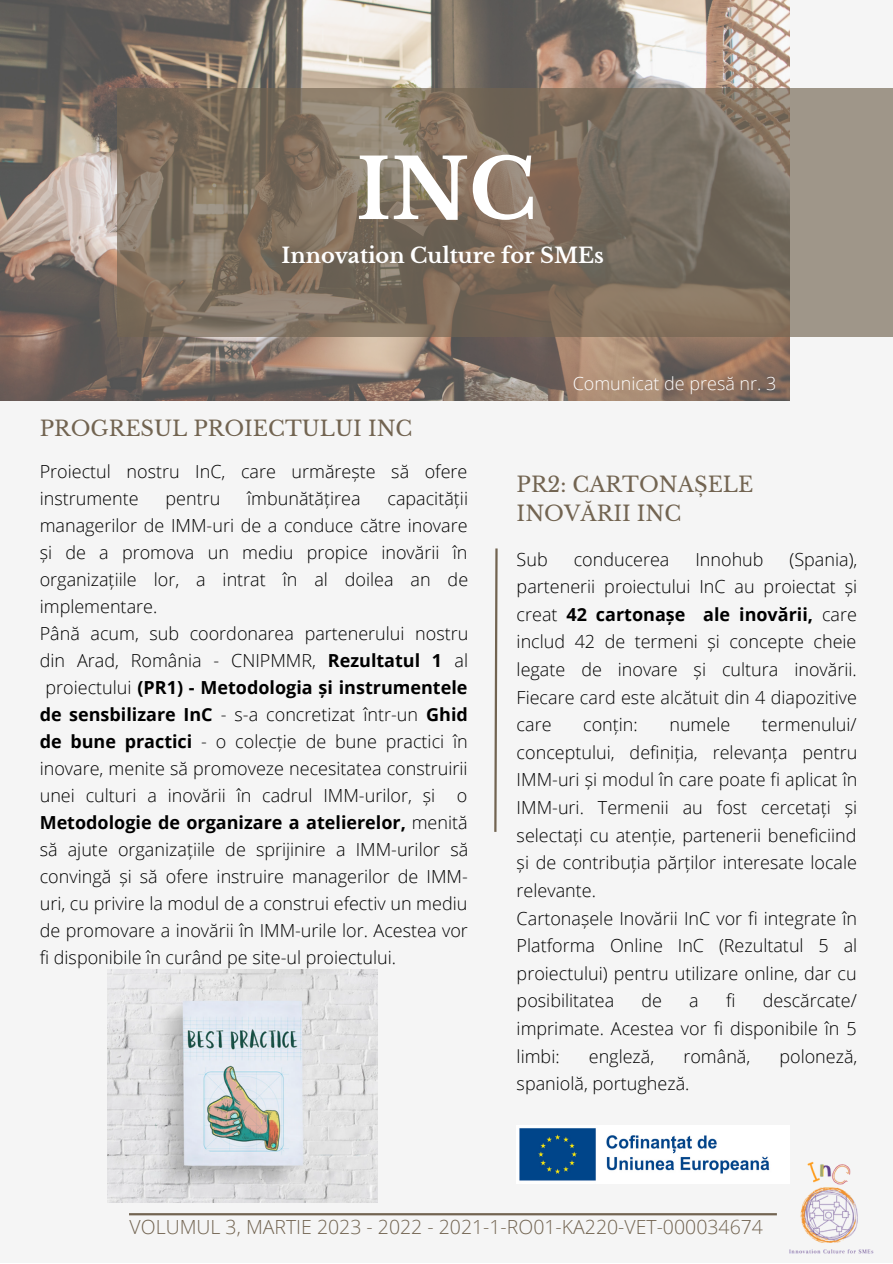
<style>
.page{position:relative;width:893px;height:1264px;background:#fff}
.page>*{position:absolute;margin:0;border:0;box-sizing:border-box;transform-origin:0 0}
.t1{font:700 82.5px "Libre Baskerville";color:#fff}
.t2{font:21px/29.2px "Libre Baskerville";color:#726451}
.t3{font:700 21px "Libre Baskerville";color:#fff}
.t4{font:300 19.5px "Open Sans";color:#726451}
.t5{font:300 18px/27.6px "Open Sans";color:#000}
.t6{font:700 18px "Open Sans";color:#000}
.t7{font:300 18px "Open Sans";color:#fefdfd}
.s1{font-weight:700}
.s2{font-weight:300}
</style>
<div class="page">
<div style="left:0;top:0;width:892px;height:1262px;background:#f5f5f5"></div>
<img style="left:0;top:0;width:789px;height:401px">
<svg style="left:494px;top:548px;width:4px;height:284px"></svg>
<svg style="left:117px;top:89px;width:775px;height:248px;background:#827565"></svg>
<hr style="left:129px;top:1213px;width:647px;height:2px;background:#726451">
<img style="left:767px;top:1161px;width:107px;height:93px">
<img style="left:107px;top:969px;width:270px;height:233px">
<img style="left:519px;top:1128px;width:270px;height:54px">
<h1 class="t1" style="left:356px;top:139px;width:182px">INC</h1>
<p class="t3" style="left:281px;top:242px;width:324px">Innovation Culture for SMEs</p>
<p class="t2" style="left:40px;top:414px;width:374px">PROGRESUL PROIECTULUI INC</p>
<p class="t5" style="left:40px;top:458px;width:429px;line-height:27px">Proiectul nostru InC, care urmărește să ofere instrumente</p>
<p class="t5" style="left:165px;top:484px;width:56px">pentru</p>
<p class="t5" style="left:247px;top:484px;width:115px">îmbunătățirea</p>
<p class="t5" style="left:387px;top:484px;width:82px">capacității</p>
<p class="t5" style="left:40px;top:511px;width:429px">managerilor de IMM-uri de a conduce către inovare</p>
<p class="t5" style="left:40px;top:538px;width:429px">și de a promova un mediu propice inovării în</p>
<p class="t5" style="left:40px;top:565px;width:430px">organizațiile lor, a intrat în al doilea an de</p>
<p class="t5" style="left:40px;top:592px;width:119px">implementare.</p>
<p class="t5" style="left:40px;top:619px;width:430px">Până acum, sub coordonarea partenerului nostru</p>
<p class="t5" style="left:40px;top:646px;width:430px">din Arad, România - CNIPMMR, <span class="s1">Rezultatul 1</span> al</p>
<p class="t6" style="left:46px;top:675px;width:423px"><span class="s2">proiectului</span> (PR1) - Metodologia și instrumentele</p>
<p class="t5" style="left:40px;top:700px;width:429px"><span class="s1">de sensbilizare InC</span> - s-a concretizat într-un <span class="s1">Ghid</span></p>
<p class="t5" style="left:40px;top:727px;width:429px"><span class="s1">de bune practici</span> - o colecție de bune practici în</p>
<p class="t5" style="left:40px;top:754px;width:429px">inovare, menite să promoveze necesitatea construirii</p>
<p class="t5" style="left:40px;top:781px;width:429px">unei culturi a inovării în cadrul IMM-urilor, și o</p>
<p class="t6" style="left:40px;top:810px;width:429px">Metodologie de organizare a atelierelor, <span class="s2">menită</span></p>
<p class="t5" style="left:40px;top:835px;width:430px">să ajute organizațiile de sprijinire a IMM-urilor să</p>
<p class="t5" style="left:40px;top:862px;width:429px">convingă și să ofere instruire managerilor de IMM-</p>
<p class="t5" style="left:40px;top:889px;width:429px">uri, cu privire la modul de a construi efectiv un mediu</p>
<p class="t5" style="left:40px;top:916px;width:429px">de promovare a inovării în IMM-urile lor. Acestea vor</p>
<p class="t5" style="left:40px;top:943px;width:358px">fi disponibile în curând pe site-ul proiectului.</p>
<p class="t7" style="left:572px;top:371px;width:205px">Comunicat de presă nr. 3</p>
<p class="t2" style="left:516px;top:470px;width:238px">PR2: CARTONAȘELE<br>INOVĂRII INC</p>
<p class="t5" style="left:516px;top:545px;width:33px">Sub</p>
<p class="t5" style="left:573px;top:545px;width:97px">conducerea</p>
<p class="t5" style="left:695px;top:545px;width:70px">Innohub</p>
<p class="t5" style="left:516px;top:545px;width:342px;text-align:justify;text-indent:273px">(Spania), partenerii proiectului InC au proiectat și creat <span class="s1">42 cartonașe ale inovării,</span> care includ 42 de termeni și concepte cheie legate de inovare și cultura inovării.<br>Fiecare card este alcătuit din 4 diapozitive care</p>
<p class="t5" style="left:516px;top:710px;width:342px;text-indent:245px">termenului/ conceptului, definiția, relevanța pentru IMM-uri și modul în care poate fi aplicat în IMM-uri. Termenii au fost cercetați și selectați cu atenție, partenerii beneficiind și de contribuția părților interesate locale relevante.<br>Cartonașele Inovării InC vor fi integrate în Platforma Online InC (Rezultatul 5 al proiectului) pentru utilizare online, dar cu posibilitatea</p>
<p class="t5" style="left:583px;top:710px;width:56px">conțin:</p>
<p class="t5" style="left:669px;top:710px;width:62px">numele</p>
<p class="t5" style="left:641px;top:986px;width:22px">de</p>
<p class="t5" style="left:689px;top:986px;width:11px">a</p>
<p class="t5" style="left:726px;top:986px;width:11px">fi</p>
<p class="t5" style="left:516px;top:986px;width:342px;text-align:justify;text-indent:246px">descărcate/ imprimate. Acestea vor fi disponibile în 5 limbi:</p>
<p class="t5" style="left:588px;top:1041px;width:67px">engleză,</p>
<p class="t5" style="left:683px;top:1041px;width:68px">română,</p>
<p class="t5" style="left:779px;top:1041px;width:79px">poloneză,</p>
<p class="t5" style="left:516px;top:1069px;width:174px">spaniolă, portugheză.</p>
<p class="t4" style="left:130px;top:1213px;width:634px">VOLUMUL 3, MARTIE 2023 - 2022 - 2021-1-RO01-KA220-VET-000034674</p>
</div>
